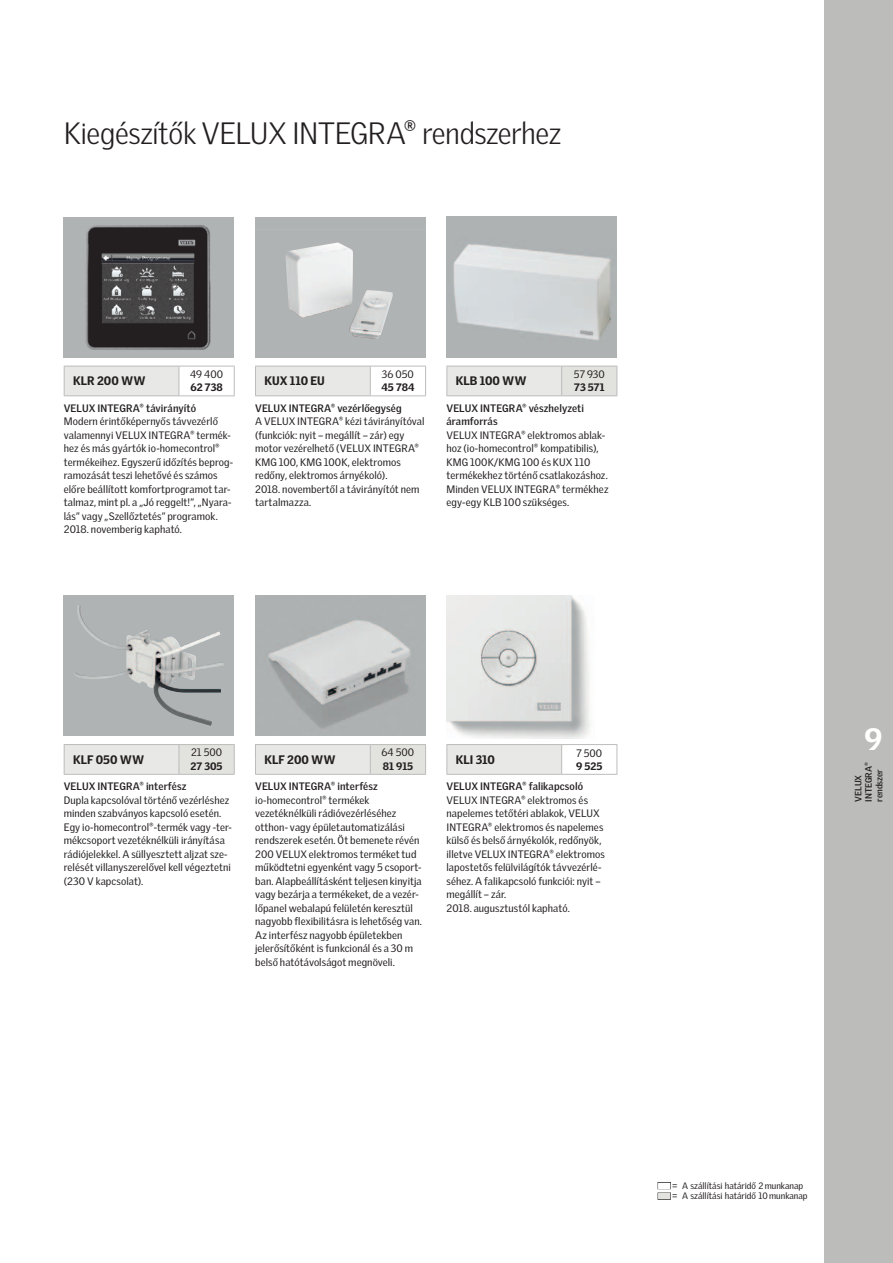
<style>
.page{position:relative;width:893px;height:1263px;background:#fff}
.page>*{position:absolute;margin:0;border:0;box-sizing:border-box;transform-origin:0 0}
.t1{font:300 30px "Velux Gothic";letter-spacing:-.01em;color:#231f20}
.t2{font:900 30px "Velux Gothic";color:#fff}
.t3{font:900 12px "Velux Gothic";letter-spacing:.01em;color:#231f20}
.t4{font:10.5px/13.5px "Velux Gothic";letter-spacing:.01em;color:#231f20}
.t5{font:700 10.5px/13.5px "Velux Gothic";letter-spacing:.01em;color:#231f20}
.t6{font:900 10.5px "Velux Gothic";color:#231f20}
.t7{font:9px "Velux Gothic";color:#231f20}
.t8{font:700 9px/10.5px "Velux Gothic";letter-spacing:-.01em;color:#231f20}
</style>
<div class="page">
<div style="left:64px;top:595px;width:170px;height:141px;background:#b0b3b3"></div>
<img style="left:74px;top:605px;width:150px;height:121px">
<img style="left:255px;top:595px;width:170px;height:141px">
<div style="left:64px;top:744px;width:115px;height:30px;background:#e8e8e6"></div>
<hr style="left:64px;top:744px;width:115px;height:1px;background:#bcbdbb">
<svg style="left:64px;top:745px;width:1px;height:29px"></svg>
<hr style="left:64px;top:774px;width:115px;height:1px;background:#bcbdbb">
<svg style="left:179px;top:744px;width:56px;height:30px;background:#dfdfdb"></svg>
<hr style="left:179px;top:774px;width:56px;height:1px;background:#bcbdbb">
<div style="left:255px;top:744px;width:115px;height:30px;background:#e8e8e6"></div>
<hr style="left:255px;top:744px;width:115px;height:1px;background:#bcbdbb">
<svg style="left:255px;top:745px;width:1px;height:29px"></svg>
<hr style="left:255px;top:774px;width:115px;height:1px;background:#bcbdbb">
<div style="left:370px;top:744px;width:56px;height:30px;background:#e2e2de"></div>
<hr style="left:370px;top:774px;width:56px;height:1px;background:#bcbdbb">
<div style="left:64px;top:217px;width:170px;height:140px;background:#b0b3b3"></div>
<img style="left:85px;top:225px;width:126px;height:125px">
<div style="left:64px;top:366px;width:115px;height:30px;background:#e8e8e6"></div>
<hr style="left:64px;top:366px;width:115px;height:1px;background:#bcbdbb">
<svg style="left:64px;top:366px;width:1px;height:29px"></svg>
<hr style="left:64px;top:395px;width:115px;height:1px;background:#bcbdbb">
<svg style="left:179px;top:366px;width:56px;height:29px"></svg>
<hr style="left:179px;top:395px;width:56px;height:1px;background:#bcbdbb">
<div style="left:255px;top:366px;width:115px;height:30px;background:#e8e8e6"></div>
<hr style="left:255px;top:366px;width:115px;height:1px;background:#bcbdbb">
<svg style="left:255px;top:367px;width:1px;height:28px"></svg>
<hr style="left:255px;top:395px;width:115px;height:1px;background:#bcbdbb">
<svg style="left:370px;top:366px;width:56px;height:29px"></svg>
<hr style="left:370px;top:395px;width:56px;height:1px;background:#bcbdbb">
<div style="left:255px;top:217px;width:170px;height:140px;background:#b0b3b3"></div>
<img style="left:285px;top:242px;width:108px;height:97px">
<div style="left:447px;top:366px;width:115px;height:30px;background:#e8e8e6"></div>
<hr style="left:446px;top:366px;width:116px;height:1px;background:#bcbdbb">
<svg style="left:446px;top:366px;width:1px;height:29px"></svg>
<hr style="left:446px;top:395px;width:116px;height:1px;background:#bcbdbb">
<div style="left:561px;top:366px;width:57px;height:30px;background:#e2e2de"></div>
<hr style="left:562px;top:395px;width:55px;height:1px;background:#bcbdbb">
<img style="left:446px;top:217px;width:171px;height:140px">
<img style="left:446px;top:595px;width:144px;height:143px">
<div style="left:447px;top:744px;width:115px;height:30px;background:#e8e8e6"></div>
<hr style="left:446px;top:744px;width:116px;height:1px;background:#bcbdbb">
<svg style="left:446px;top:745px;width:1px;height:29px"></svg>
<hr style="left:446px;top:774px;width:116px;height:1px;background:#bcbdbb">
<svg style="left:561px;top:744px;width:57px;height:30px"></svg>
<hr style="left:562px;top:774px;width:55px;height:1px;background:#bcbdbb">
<div style="left:825px;top:0;width:68px;height:1263px;background:#bcbdbb"></div>
<h1 class="t1" style="left:64px;top:123px;width:499px">Kiegészítők VELUX INTEGRA® rendszerhez</h1>
<p class="t3" style="left:73px;top:377px;width:74px">KLR 200 WW</p>
<p class="t4" style="left:190px;top:369px;width:34px">49 400</p>
<p class="t6" style="left:190px;top:384px;width:34px">62 738</p>
<p class="t3" style="left:264px;top:377px;width:62px">KUX 110 EU</p>
<p class="t4" style="left:382px;top:369px;width:34px">36 050</p>
<p class="t6" style="left:381px;top:384px;width:35px">45 784</p>
<p class="t5" style="left:64px;top:402px;width:134px">VELUX INTEGRA® távirányító</p>
<p class="t4" style="left:64px;top:415px;width:171px">Modern érintőképernyős távvezérlő valamennyi VELUX INTEGRA® termék&shy;hez és más gyártók io-homecontrol® termékeihez. Egyszerű időzítés beprog&shy;ramozását teszi lehetővé és számos előre beállított komfortprogramot tar&shy;talmaz, mint pl. a „Jó reggelt!”, „Nyara&shy;lás” vagy „Szellőztetés” programok.<br>2018. novemberig kapható.</p>
<p class="t5" style="left:255px;top:402px;width:148px">VELUX INTEGRA® vezérlőegység</p>
<p class="t4" style="left:255px;top:415px;width:171px">A VELUX INTEGRA® kézi távirányítóval (funkciók: nyit – megállít – zár) egy motor vezérelhető (VELUX INTEGRA®<br>KMG 100, KMG 100K, elektromos redőny, elektromos árnyékoló).<br>2018. novembertől a távirányítót nem tartalmazza.</p>
<p class="t4" style="left:574px;top:369px;width:32px">57 930</p>
<p class="t6" style="left:574px;top:384px;width:32px">73 571</p>
<p class="t5" style="left:446px;top:402px;width:139px">VELUX INTEGRA® vészhelyzeti áramforrás</p>
<p class="t4" style="left:446px;top:429px;width:164px">VELUX INTEGRA® elektromos ablak&shy;hoz (io-homecontrol® kompatibilis), KMG 100K/KMG 100 és KUX 110 termékekhez történő csatlakozáshoz.<br>Minden VELUX INTEGRA® termékhez egy-egy KLB 100 szükséges.</p>
<p class="t3" style="left:456px;top:377px;width:73px">KLB 100 WW</p>
<p class="t3" style="left:73px;top:755px;width:73px">KLF 050 WW</p>
<p class="t4" style="left:191px;top:746px;width:33px">21 500</p>
<p class="t6" style="left:191px;top:762px;width:33px">27 305</p>
<p class="t3" style="left:264px;top:755px;width:73px">KLF 200 WW</p>
<p class="t4" style="left:382px;top:747px;width:34px">64 500</p>
<p class="t6" style="left:383px;top:762px;width:32px">81 915</p>
<p class="t3" style="left:456px;top:755px;width:41px">KLI 310</p>
<p class="t4" style="left:576px;top:747px;width:27px">7 500</p>
<p class="t6" style="left:576px;top:762px;width:28px">9 525</p>
<p class="t5" style="left:64px;top:781px;width:124px">VELUX INTEGRA® interfész</p>
<p class="t4" style="left:64px;top:794px;width:170px">Dupla kapcsolóval történő vezérléshez minden szabványos kapcsoló esetén.<br>Egy io-homecontrol®-termék vagy -ter&shy;mékcsoport vezetéknélküli irányítása rádiójelekkel. A süllyesztett aljzat sze&shy;relését villanyszerelővel kell végeztetni (230 V kapcsolat).</p>
<p class="t5" style="left:255px;top:781px;width:124px">VELUX INTEGRA® interfész</p>
<p class="t4" style="left:255px;top:794px;width:168px">io-homecontrol® termékek vezetéknélküli rádióvezérléséhez otthon- vagy épületautomatizálási rendszerek esetén. Öt bemenete révén 200 VELUX elektromos terméket tud működtetni egyenként vagy 5 csoport&shy;ban. Alapbeállításként teljesen kinyitja vagy bezárja a termékeket, de a vezér&shy;lőpanel webalapú felületén keresztül nagyobb flexibilitásra is lehetőség van.<br>Az interfész nagyobb épületekben jelerősítőként is funkcionál és a 30 m belső hatótávolságot megnöveli.</p>
<p class="t5" style="left:446px;top:781px;width:138px">VELUX INTEGRA® falikapcsoló</p>
<p class="t4" style="left:446px;top:794px;width:160px">VELUX INTEGRA® elektromos és napelemes tetőtéri ablakok, VELUX INTEGRA® elektromos és napelemes külső és belső árnyékolók, redőnyök, illetve VELUX INTEGRA® elektromos lapostetős felülvilágítók távvezérlé&shy;séhez. A falikapcsoló funkciói: nyit – megállít – zár.<br>2018. augusztustól kapható.</p>
<h1 class="t2" style="left:864px;top:729px;width:19px">9</h1>
<p class="t8" style="left:854px;top:801px;width:41px;rotate:-90deg">VELUX<br>INTEGRA® rendszer</p>
<p class="t7" style="left:657px;top:1182px;width:147px">■ = A szállítási határidő 2 munkanap</p>
<p class="t7" style="left:657px;top:1192px;width:152px">■ = A szállítási határidő 10 munkanap</p>
</div>
